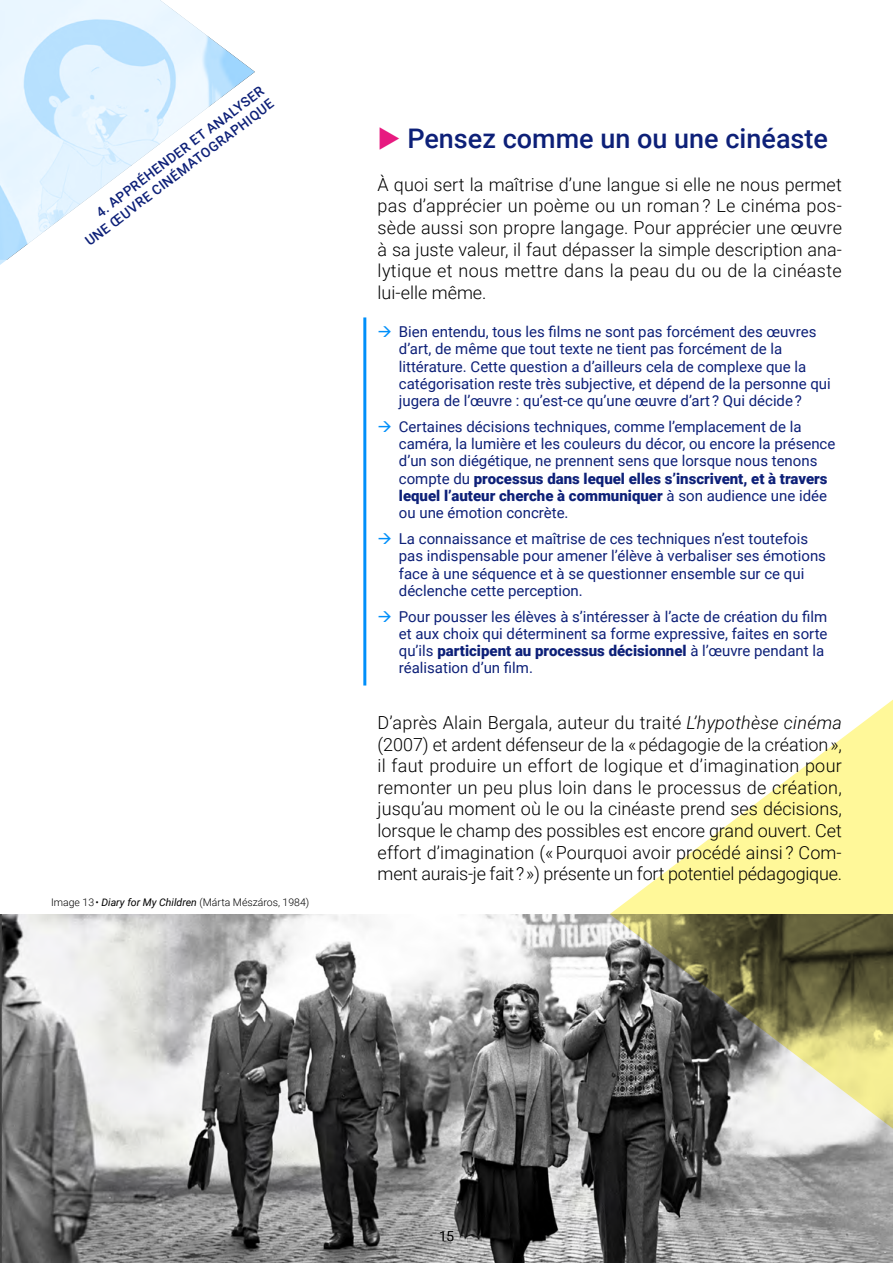
<style>
.page{position:relative;width:893px;height:1263px;background:#fff}
.page>*{position:absolute;margin:0;border:0;box-sizing:border-box;transform-origin:0 0}
.t1{font:500 27px "Roboto";color:#0d2078}
.t2{font:300 18px/21.6px "Roboto";color:#000;text-align:justify}
.t3{font:15px/17.2px "Roboto";color:#0d2078}
.t4{font:500 13.5px/16.2px "Roboto";color:#0d2078;text-align:right}
.t5{font:300 13.5px "Roboto";color:#000}
.t6{font:300 10.5px "Roboto";color:#000}
.s1{font-weight:400;font-style:italic}
.s2{font-weight:900}
.s3{font-style:italic}
</style>
<div class="page">
<img style="left:0;top:914px;width:893px;height:349px">
<svg style="left:610px;top:700px;width:283px;height:429px"></svg>
<img style="left:0;top:0;width:255px;height:260px">
<hr style="left:363px;top:317px;width:3px;height:368px;background:#008ffa">
<p class="t4" style="left:72px;top:222px;width:234px;rotate:-37deg">4. APPRÉHENDER ET ANALYSER<br>UNE ŒUVRE CINÉMATOGRAPHIQUE</p>
<p class="t6" style="left:51px;top:894px;width:260px">Image 13 • <span class="s1">Diary for My Children</span> (Márta Mészáros, 1984)</p>
<h1 class="t1" style="left:407px;top:119px;width:422px">Pensez comme un ou une cinéaste</h1>
<p class="t2" style="left:378px;top:173px;width:466px">À quoi sert la maîtrise d’une langue si elle ne nous permet pas d’apprécier un poème ou un roman ? Le cinéma pos&shy;sède aussi son propre langage. Pour apprécier une œuvre à sa juste valeur, il faut dépasser la simple description ana&shy;lytique et nous mettre dans la peau du ou de la cinéaste lui-elle même.</p>
<p class="t3" style="left:399px;top:323px;width:433px">Bien entendu, tous les films ne sont pas forcément des œuvres d’art, de même que tout texte ne tient pas forcément de la littérature. Cette question a d’ailleurs cela de complexe que la catégorisation reste très subjective, et dépend de la personne qui jugera de l’œuvre : qu’est-ce qu’une œuvre d’art ? Qui décide ?</p>
<p class="t3" style="left:399px;top:417px;width:438px">Certaines décisions techniques, comme l’emplacement de la caméra, la lumière et les couleurs du décor, ou encore la présence d’un son diégétique, ne prennent sens que lorsque nous tenons compte du <span class="s2">processus dans lequel elles s’inscrivent, et à travers lequel l’auteur cherche à communiquer</span> à son audience une idée ou une émotion concrète.</p>
<p class="t3" style="left:399px;top:529px;width:429px">La connaissance et maîtrise de ces techniques n’est toutefois pas indispensable pour amener l’élève à verbaliser ses émotions face à une séquence et à se questionner ensemble sur ce qui déclenche cette perception.</p>
<p class="t3" style="left:399px;top:607px;width:430px">Pour pousser les élèves à s’intéresser à l’acte de création du film et aux choix qui déterminent sa forme expressive, faites en sorte qu’ils <span class="s2">participent au processus décisionnel</span> à l’œuvre pendant la réalisation d’un film.</p>
<p class="t2" style="left:378px;top:711px;width:466px">D’après Alain Bergala, auteur du traité <span class="s3">L’hypothèse cinéma </span>(2007) et ardent défenseur de la « pédagogie de la création », il faut produire un effort de logique et d’imagination pour remonter un peu plus loin dans le processus de création, jusqu’au moment où le ou la cinéaste prend ses décisions, lorsque le champ des possibles est encore grand ouvert. Cet effort d’imagination (« Pourquoi avoir procédé ainsi ? Com&shy;ment aurais-je fait ? ») présente un fort potentiel pédagogique.</p>
<p class="t5" style="left:439px;top:1227px;width:16px">15</p>
</div>
